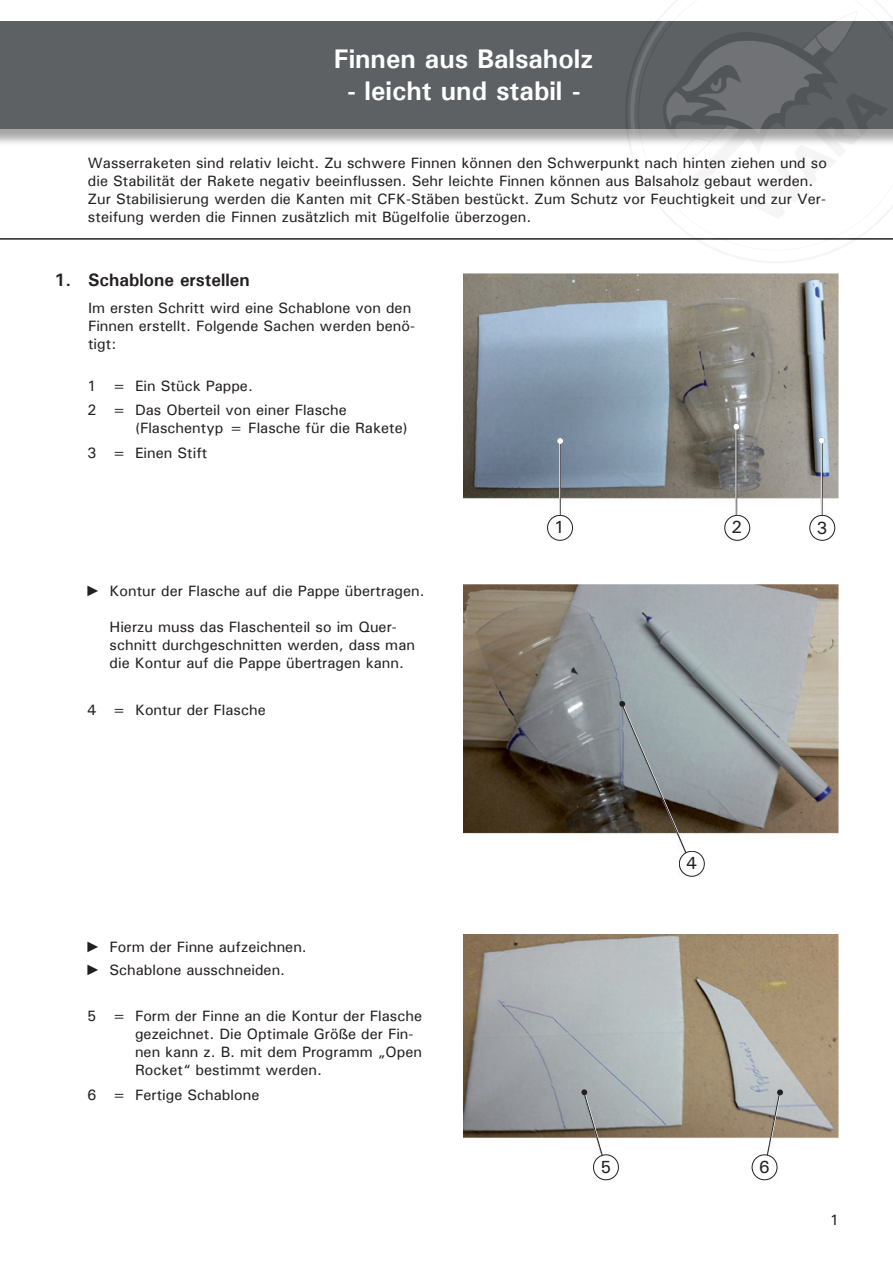
<style>
.page{position:relative;width:893px;height:1263px;background:#fff}
.page>*{position:absolute;margin:0;border:0;box-sizing:border-box;transform-origin:0 0}
.t1{font:700 54.6px "Aharoni";color:#000}
.t2{font:700 27px "Univers";color:#fff}
.t3{font:700 18px "Univers";color:#231f20}
.t4{font:17.55px "Univers";color:#231f20}
.t5{font:15px/18px "Univers";color:#231f20}
.s1{font-family:"Arial"}
</style>
<div class="page">
<hr style="left:0;top:238px;width:893px;height:2px;background:#231f20">
<div style="left:0;top:24px;width:893px;height:123px;background:#231f20;opacity:.4"></div>
<div style="left:0;top:21px;width:893px;height:108px;background:#5e6164"></div>
<svg style="left:630px;top:238px;width:263px;height:2px"></svg>
<svg style="left:625px;top:21px;width:268px;height:126px"></svg>
<img style="left:463px;top:274px;width:376px;height:267px">
<hr style="left:559px;top:441px;width:2px;height:83px;background:#231f20">
<hr style="left:559px;top:441px;width:1px;height:83px;background:#fff">
<svg style="left:557px;top:438px;width:6px;height:6px"></svg>
<div style="left:548px;top:515px;width:24px;height:25px;background:#fff;border-radius:50%"></div>
<div style="left:547px;top:515px;width:26px;height:26px;border:1px solid #231f20;border-radius:50%"></div>
<hr style="left:736px;top:427px;width:1px;height:101px;background:#fff">
<svg style="left:733px;top:424px;width:6px;height:6px"></svg>
<div style="left:725px;top:515px;width:25px;height:25px;background:#fff;border-radius:50%"></div>
<div style="left:724px;top:515px;width:26px;height:26px;border:1px solid #231f20;border-radius:50%"></div>
<hr style="left:821px;top:440px;width:1px;height:84px;background:#fff">
<svg style="left:819px;top:437px;width:6px;height:6px"></svg>
<div style="left:810px;top:515px;width:25px;height:25px;background:#fff;border-radius:50%"></div>
<div style="left:809px;top:515px;width:26px;height:26px;border:1px solid #231f20;border-radius:50%"></div>
<img style="left:463px;top:585px;width:376px;height:292px">
<svg style="left:619px;top:701px;width:72px;height:161px"></svg>
<div style="left:679px;top:851px;width:25px;height:25px;background:#fff;border-radius:50%"></div>
<div style="left:679px;top:851px;width:26px;height:25px;border:1px solid #231f20;border-radius:50%"></div>
<img style="left:463px;top:935px;width:376px;height:246px">
<svg style="left:581px;top:1089px;width:27px;height:80px"></svg>
<div style="left:593px;top:1155px;width:25px;height:25px;background:#fff;border-radius:50%"></div>
<div style="left:593px;top:1154px;width:26px;height:26px;border:1px solid #231f20;border-radius:50%"></div>
<svg style="left:765px;top:1089px;width:18px;height:75px"></svg>
<div style="left:752px;top:1155px;width:25px;height:25px;background:#fff;border-radius:50%"></div>
<div style="left:752px;top:1154px;width:25px;height:26px;border:1px solid #231f20;border-radius:50%"></div>
<h2 class="t2" style="left:334px;top:42px;width:261px">Finnen aus Balsaholz</h2>
<h2 class="t2" style="left:347px;top:74px;width:235px">- leicht und stabil -</h2>
<h1 class="t1" style="left:742px;top:199px;width:169px;rotate:-45deg">WARA</h1>
<p class="t5" style="left:88px;top:153px;width:740px">Wasserraketen sind relativ leicht. Zu schwere Finnen können den Schwerpunkt nach hinten ziehen und so die Stabilität der Rakete negativ beeinflussen. Sehr leichte Finnen können aus Balsaholz gebaut werden.<br>Zur Stabilisierung werden die Kanten mit CFK-Stäben bestückt. Zum Schutz vor Feuchtigkeit und zur Ver&shy;steifung werden die Finnen zusätzlich mit Bügelfolie überzogen.</p>
<p class="t3" style="left:54px;top:268px;width:197px">1. Schablone erstellen</p>
<p class="t5" style="left:88px;top:298px;width:329px">Im ersten Schritt wird eine Schablone von den<br>Finnen erstellt. Folgende Sachen werden benö&shy;tigt:</p>
<p class="t5" style="left:87px;top:373px;width:261px;line-height:24.3px">1 = Ein Stück Pappe.<br>2 = Das Oberteil von einer Flasche</p>
<p class="t5" style="left:87px;top:416px;width:322px;line-height:24.3px;text-indent:48px">(Flaschentyp = Flasche für die Rakete)<br>3 = Einen Stift</p>
<p class="t5" style="left:85px;top:582px;width:341px"><span class="s1">►</span> Kontur der Flasche auf die Pappe übertragen.</p>
<p class="t5" style="left:109px;top:618px;width:307px">Hierzu muss das Flaschenteil so im Quer&shy;schnitt durchgeschnitten werden, dass man die Kontur auf die Pappe übertragen kann.</p>
<p class="t5" style="left:87px;top:701px;width:180px">4 = Kontur der Flasche</p>
<p class="t5" style="left:85px;top:936px;width:223px;line-height:22.2px"><span class="s1">►</span> Form der Finne aufzeichnen. <span class="s1">►</span> Schablone ausschneiden.</p>
<p class="t5" style="left:135px;top:1007px;width:289px;text-indent:-48px">5 = Form der Finne an die Kontur der Flasche gezeichnet. Die Optimale Größe der Fin&shy;nen kann z. B. mit dem Programm „Open Rocket“ bestimmt werden.</p>
<p class="t5" style="left:87px;top:1085px;width:174px">6 = Fertige Schablone</p>
<p class="t4" style="left:554px;top:516px;width:13px">1</p>
<p class="t4" style="left:731px;top:516px;width:13px">2</p>
<p class="t4" style="left:816px;top:517px;width:13px">3</p>
<p class="t4" style="left:686px;top:852px;width:13px">4</p>
<p class="t4" style="left:600px;top:1156px;width:13px">5</p>
<p class="t4" style="left:759px;top:1155px;width:13px">6</p>
<p class="t5" style="left:830px;top:1211px;width:11px">1</p>
</div>
